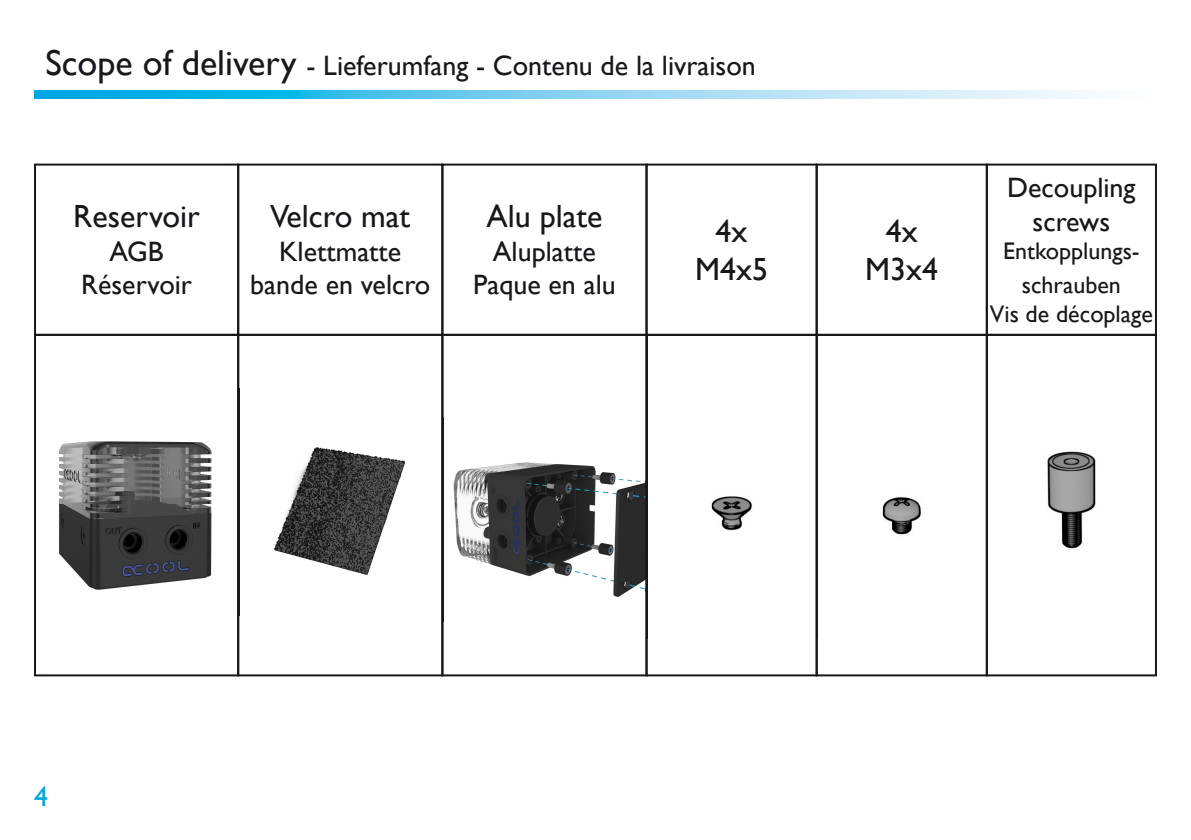
<style>
.page{position:relative;width:1191px;height:840px;background:#fff}
.page>*{position:absolute;margin:0;border:0;box-sizing:border-box;transform-origin:0 0}
.t1{font:32px/38.4px "Gill Sans";color:#1a171c;text-align:center}
.t2{font:28px/33.6px "Gill Sans";color:#1a171c;text-align:center}
.t3{font:28px "Gill Sans";color:#00a5e3}
.t4{font:24px/33.6px "Gill Sans";color:#1a171c;text-align:center}
.s1{font-size:36px}
</style>
<div class="page">
<svg style="left:34px;top:91px;width:1062px;height:7px;background:#77d0f0"></svg>
<div style="left:34px;top:163px;width:205px;height:172px;border:2px solid #1a171c"></div>
<div style="left:237px;top:163px;width:206px;height:172px;border:2px solid #1a171c"></div>
<svg style="left:34px;top:333px;width:203px;height:343px"></svg>
<svg style="left:237px;top:333px;width:204px;height:343px"></svg>
<svg style="left:441px;top:335px;width:204px;height:341px"></svg>
<img style="left:1047px;top:451px;width:49px;height:98px">
<svg style="left:645px;top:335px;width:170px;height:341px"></svg>
<svg style="left:815px;top:335px;width:170px;height:341px"></svg>
<svg style="left:441px;top:163px;width:716px;height:172px"></svg>
<div style="left:985px;top:333px;width:172px;height:343px;border:2px solid #1a171c"></div>
<p class="t2" style="left:45px;top:49px;width:712px"><span class="s1">Scope of delivery</span> - Lieferumfang - Contenu de la livraison</p>
<p class="t1" style="left:73px;top:198px;width:128px">Reservoir</p>
<p class="t2" style="left:81px;top:235px;width:112px">AGB<br>Réservoir</p>
<p class="t1" style="left:270px;top:198px;width:141px">Velcro mat</p>
<p class="t2" style="left:250px;top:235px;width:181px">Klettmatte bande en velcro</p>
<p class="t1" style="left:486px;top:198px;width:117px">Alu plate</p>
<p class="t2" style="left:473px;top:235px;width:144px">Aluplatte<br>Paque en alu</p>
<p class="t1" style="left:695px;top:212px;width:74px">4x<br>M4x5</p>
<p class="t1" style="left:865px;top:212px;width:74px">4x<br>M3x4</p>
<p class="t2" style="left:1007px;top:171px;width:130px">Decoupling screws</p>
<p class="t4" style="left:1003px;top:235px;width:138px">Entkopplungs&shy;schrauben</p>
<p class="t4" style="left:990px;top:297px;width:164px">Vis de décoplage</p>
<p class="t3" style="left:34px;top:779px;width:15px">4</p>
</div>
